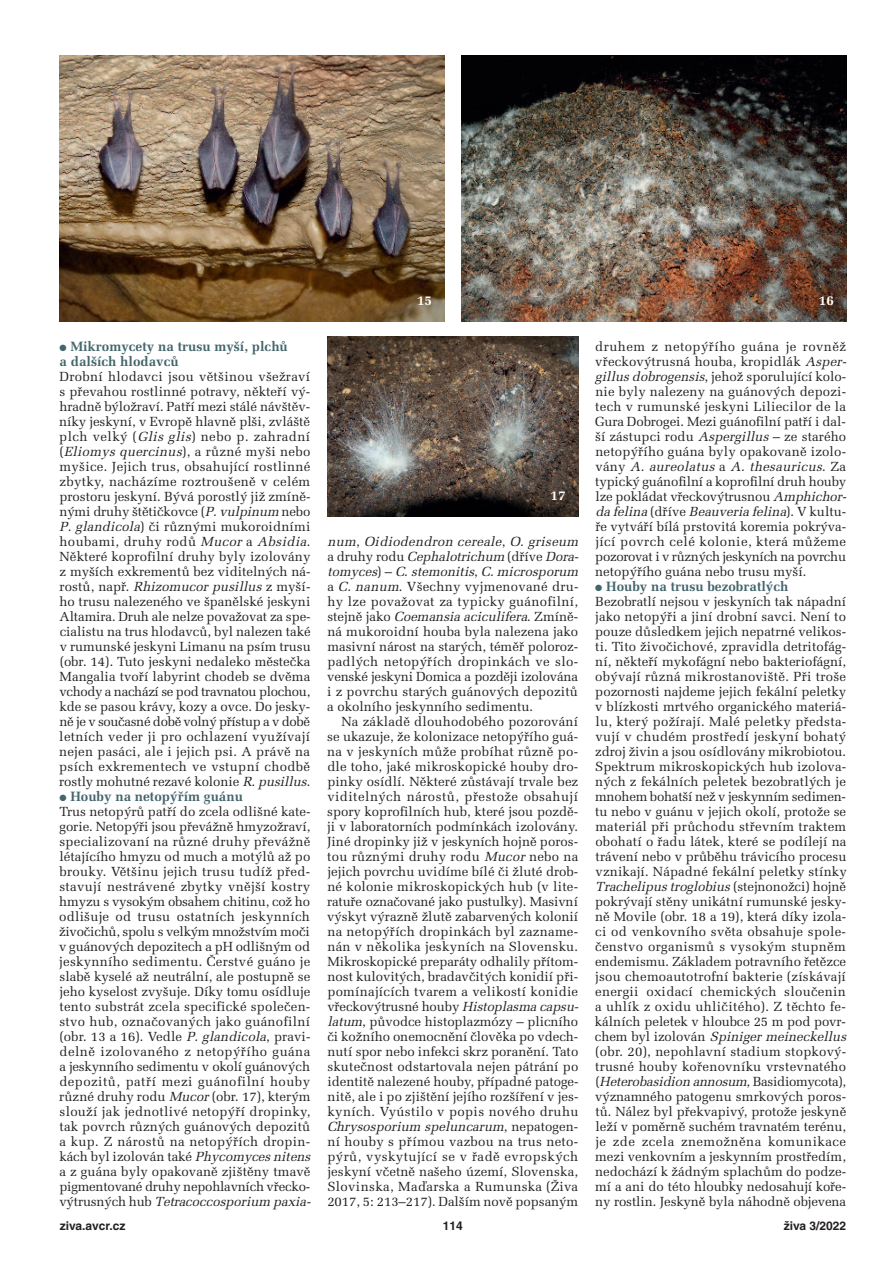
<style>
.page{position:relative;width:893px;height:1263px;background:#fff}
.page>*{position:absolute;margin:0;border:0;box-sizing:border-box;transform-origin:0 0}
.t1{font:700 13.5px/15px "Melior CE";color:#43656c}
.t2{font:700 13.5px "Melior CE";color:#fff}
.t3{font:13.2px/15px "Melior CE";letter-spacing:.005em;color:#231f20}
.t4{font:700 12px "Helvetica CE";color:#231f20}
.s1{font-style:italic}
</style>
<div class="page">
<img style="left:461px;top:55px;width:385px;height:266px">
<img style="left:60px;top:55px;width:384px;height:266px">
<img style="left:327px;top:336px;width:251px;height:180px">
<p class="t1" style="left:60px;top:341px;width:230px">● Mikromycety na trusu myší, plchů a dalších hlodavců</p>
<p class="t3" style="left:59px;top:371px;width:253px;text-align:justify">Drobní hlodavci jsou většinou všežraví s převahou rostlinné potravy, někteří vý - hradně býložraví. Patří mezi stálé návštěv&shy;níky jeskyní, v Evropě hlavně plši, zvláště plch velký (<span class="s1">Glis glis</span>) nebo p. zahradní ( <span class="s1">Eliomys quercinus</span>) , a r ů z n é m y š i n e b o myšice. Jejich trus, obsahující rostlinné zbytky, nacházíme roztroušeně v celém prostoru jeskyní. Bývá porostlý již zmíně&shy;nými druhy štětičkovce (<span class="s1">P.vulpinum</span>nebo <span class="s1">P.glandicola</span>) či různými mukoroidními houbami, druhy rodů <span class="s1">Mucor</span> a <span class="s1">Absidia</span>.<br>Některé koprofilní druhy byly izolovány z myších exkrementů bez viditelných ná - rostů, např. <span class="s1">Rhizomucor pusillus</span> z myší&shy;ho trusu nalezeného ve španělské jeskyni Altamira. Druh ale nelze považovat za spe&shy;cialistu na trus hlodavců, byl nalezen také v rumunské jeskyni Limanu na psím trusu (obr. 14). Tuto jeskyni nedaleko městečka Mangalia tvoří labyrint chodeb se dvěma vchody a nachází se pod travnatou plochou, kde se pasou krávy, kozy a ovce. Do jesky - ně je v současné době volný přístup a v době letních veder ji pro ochlazení využívají nejen pasáci, ale i jejich psi. A právě na psích exkrementech ve vstupní chodbě rostly mohutné rezavé kolonie <span class="s1">R.pusillus</span>.</p>
<p class="t1" style="left:60px;top:791px;width:185px">● Houby na netopýřím guánu</p>
<p class="t3" style="left:59px;top:806px;width:255px">Trus netopýrů patří do zcela odlišné kate&shy;gorie. Netopýři jsou převážně hmyzožraví, specializovaní na různé druhy převážně létajícího hmyzu od much a motýlů až po brouky. Většinu jejich trusu tudíž před&shy;stavují nestrávené zbytky vnější kostry hmyzu s vysokým obsahem chitinu, což ho odlišuje od trusu ostatních jeskynních živočichů, spolu s velkým množstvím moči v guánových depozitech a pH odlišným od jeskynního sedimentu. Čerstvé guáno je slabě kyselé až neutrální, ale postupně se jeho kyselost zvyšuje. Díky tomu osídluje tento substrát zcela specifické společen&shy;stvo hub, označovaných jako guánofilní (obr. 13 a 16). Vedle <span class="s1">P.glandicola</span>, pravi&shy;delně izolovaného z netopýřího guána a jeskynního sedimentu v okolí guánových depozitů, patří mezi guánofilní houby různé druhy rodu <span class="s1">Mucor</span>(obr. 17), kterým slouží jak jednotlivé netopýří dropinky, tak povrch různých guánových depozitů a kup. Z nárostů na netopýřích dropin&shy;kách byl izolován také <span class="s1">Phycomyces nitens </span>a z guána byly opakovaně zjištěny tmavě pigmentované druhy nepohlavních vřecko - výtru s n ý c h h ub <span class="s1">Tetracoccosporium paxia-</span></p>
<p class="t2" style="left:417px;top:296px;width:17px">15</p>
<p class="t2" style="left:819px;top:296px;width:17px">16</p>
<p class="t2" style="left:551px;top:491px;width:17px">17</p>
<p class="t3" style="left:327px;top:536px;width:255px"><span class="s1">num</span>, <span class="s1">Oidiodendron cereale</span>, <span class="s1">O. griseum </span>a d r u h y r o d u <span class="s1">Cephalotrichum</span> ( d ř í v e <span class="s1">Dora&shy;tomyces</span>) – <span class="s1">C.stemonitis</span>, <span class="s1">C.microsporum </span>a <span class="s1">C. nanum</span>. Všechny vyjmenované dru&shy;hy lze považovat za typicky guánofilní, s t e j n ě j a k o <span class="s1">Coemansia aciculifera</span>. Z m í n ě - ná mukoroidní houba byla nalezena jako masivní nárost na starých, téměř poloroz&shy;padlých netopýřích dropinkách ve slo&shy;venské jeskyni Domica a později izolována i z povrchu starých guánových depozitů a okolního jeskynního sedimentu.</p>
<p class="t3" style="left:327px;top:716px;width:255px;text-indent:14px">Na základě dlouhodobého pozorování se ukazuje, že kolonizace netopýřího guá&shy;na v jeskyních může probíhat různě po - dle toho, jaké mikroskopické houby dro&shy;pinky osídlí. Některé zůstávají trvale bez viditelných nárostů, přestože obsahují spory koprofilních hub, které jsou pozdě&shy;ji v laboratorních podmínkách izolovány.<br>Jiné dropinky již v jeskyních hojně poros&shy;tou různými druhy rodu <span class="s1">Mucor</span>nebo na jejich povrchu uvidíme bílé či žluté drob&shy;né kolonie mikroskopických hub (v lite&shy;ratuře označované jako pustulky). Masivní výskyt výrazně žlutě zabarvených kolonií na netopýřích dropinkách byl zazname&shy;nán v několika jeskyních na Slovensku.<br>Mikroskopické preparáty odhalily přítom&shy;nost kulovitých, bradavčitých konidií při&shy;pomínajících tvarem a velikostí konidie vřeckovýtrusné houby <span class="s1">Histoplasma capsu - latum</span>, původce histoplazmózy – plicního či kožního onemocnění člověka po vdech&shy;nutí spor nebo infekci skrz poranění. Tato skutečnost odstartovala nejen pátrání po identitě nalezené houby, případné patoge&shy;nitě, ale i po zjištění jejího rozšíření v jes&shy;kyních. Vyústilo v popis nového druhu <span class="s1">Chrysosporium speluncarum</span>, n e p a t o g e n - ní houby s přímou vazbou na trus neto&shy;pýrů, vyskytující se v řadě evropských jeskyní včetně našeho území, Slovenska, Slovinska, Maďarska a Rumunska (Živa 2017, 5: 213–217). Dalším nově popsaným</p>
<p class="t3" style="left:595px;top:341px;width:255px">druhem z netopýřího guána je rovněž vřeckovýtrusná houba, kropidlák <span class="s1">Asper&shy;gillus dobrogensis</span>, jehož sporulující kolo&shy;nie byly nalezeny na guánových depozi&shy;tech v rumunské jeskyni Liliecilor de la Gura Dobrogei. Mezi guánofilní patří i dal&shy;ší zástupci rodu <span class="s1">Aspergillus</span>– ze starého netopýřího guána byly opakovaně izolo - v á n y <span class="s1">A. aureolatus</span> a <span class="s1">A. thesauricus</span>. Z a typický guánofilní a koprofilní druh houby lze pokládat vřeckovýtrusnou <span class="s1">Amphichor&shy;da felina</span> ( d ř í v e <span class="s1">Beauveria felina</span>) . V k u l t u - ře vytváří bílá prstovitá koremia pokrýva&shy;jící povrch celé kolonie, která můžeme pozorovat i v různých jeskyních na povrchu netopýřího guána nebo trusu myší.</p>
<p class="t1" style="left:595px;top:581px;width:195px">● Houby na trusu bezobratlých</p>
<p class="t3" style="left:595px;top:596px;width:255px">Bezobratlí nejsou v jeskyních tak nápadní jako netopýři a jiní drobní savci. Není to pouze důsledkem jejich nepatrné velikos&shy;ti. Tito živočichové, zpravidla detritofág&shy;ní, někteří mykofágní nebo bakteriofágní, obývají různá mikrostanoviště. Při troše pozornosti najdeme jejich fekální peletky v blízkosti mrtvého organického materiá&shy;lu, který požírají. Malé peletky předsta&shy;vují v chudém prostředí jeskyní bohatý zdroj živin a jsou osídlovány mikrobiotou.<br>Spektrum mikroskopických hub izolova&shy;ných z fekálních peletek bezobratlých je mnohem bohatší než v jeskynním sedimen&shy;tu nebo v guánu v jejich okolí, protože se materiál při průchodu střevním traktem obohatí o řadu látek, které se podílejí na trávení nebo v průběhu trávicího procesu vznikají. Nápadné fekální peletky stínky <span class="s1">Trachelipus troglobius</span> ( s t e j n o n o ž c i ) h o j n ě pokrývají stěny unikátní rumunské jesky&shy;ně Movile (obr. 18 a 19), která díky izola&shy;ci od venkovního světa obsahuje spole&shy;čenstvo organismů s vysokým stupněm endemismu. Základem potravního řetězce jsou chemoautotrofní bakterie (získávají energii oxidací chemických sloučenin a uhlík z oxidu uhličitého). Z těchto fe - kálních peletek v hloubce 25 m pod povr&shy;c h e m b y l i z o l o v á n <span class="s1">Spiniger meineckellus </span>(obr. 20), nepohlavní stadium stopkový&shy;trusné houby kořenovníku vrstevnatého ( <span class="s1">Heterobasidion annosum</span>, B a s i d i o m y c o t a ) , významného patogenu smrkových poros&shy;tů. Nález byl překvapivý, protože jeskyně leží v poměrně suchém travnatém terénu, je zde zcela znemožněna komunikace mezi venkovním a jeskynním prostředím, nedochází k žádným splachům do podze&shy;mí a ani do této hloubky nedosahují koře&shy;ny rostlin. Jeskyně byla náhodně objevena</p>
<p class="t4" style="left:60px;top:1221px;width:67px">ziva.avcr.cz</p>
<p class="t4" style="left:443px;top:1221px;width:22px">114</p>
<p class="t4" style="left:784px;top:1221px;width:64px">živa 3/2022</p>
</div>
